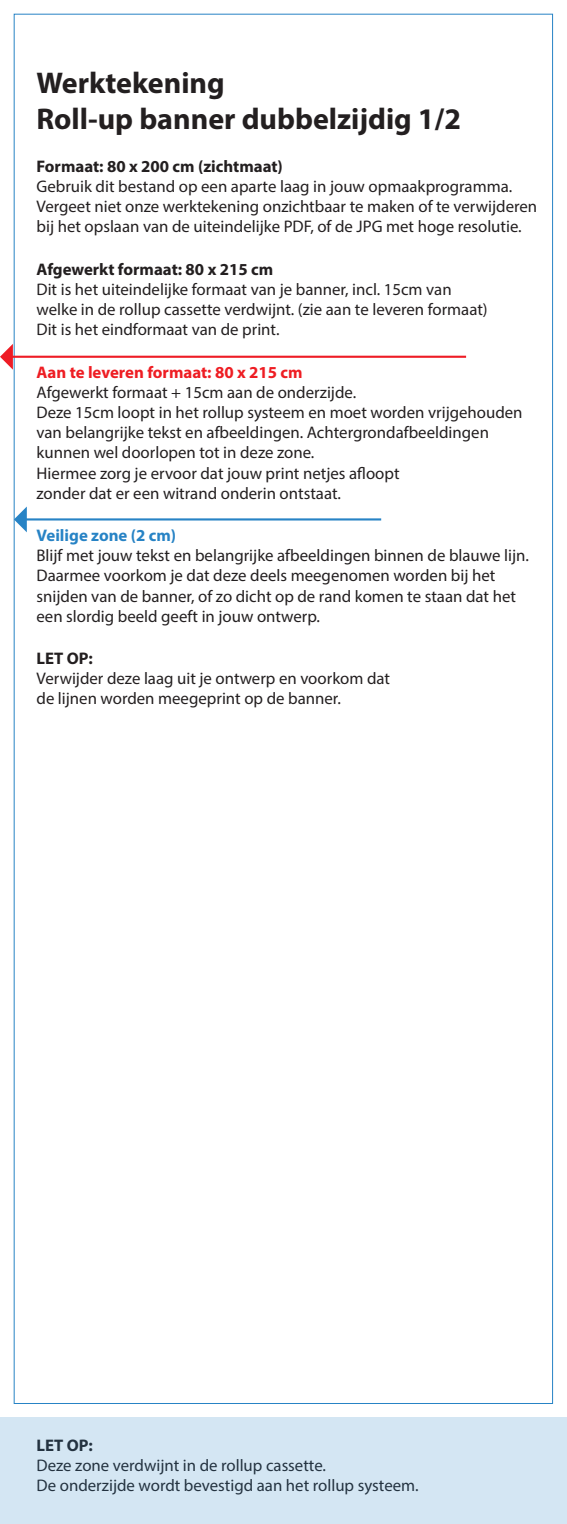
<style>
.page{position:relative;width:567px;height:1524px;background:#fff}
.page>*{position:absolute;margin:0;border:0;box-sizing:border-box;transform-origin:0 0}
.t1{font:700 30.02px "Myriad Pro";color:#231f20}
.t2{font:16.8px/20.2px "Myriad Pro";color:#231f20}
.t3{font:700 16.8px "Myriad Pro";color:#231f20}
.t4{font:700 16.8px "Myriad Pro";color:#ee1d23}
.t5{font:700 16.8px "Myriad Pro";color:#2783c5}
</style>
<div class="page">
<div style="left:0;top:1417px;width:567px;height:106px;background:#d4e6f3"></div>
<hr style="left:11px;top:356px;width:455px;height:2px;background:#ee1c25">
<svg style="left:0;top:344px;width:13px;height:26px"></svg>
<hr style="left:25px;top:518px;width:356px;height:2px;background:#2783c5">
<svg style="left:14px;top:506px;width:13px;height:26px"></svg>
<p class="t1" style="left:37px;top:64px;width:190px">Werktekening</p>
<p class="t1" style="left:37px;top:100px;width:426px">Roll-up banner dubbelzijdig 1/2</p>
<p class="t3" style="left:37px;top:155px;width:248px">Formaat: 80 x 200 cm (zichtmaat)</p>
<p class="t2" style="left:37px;top:176px;width:502px">Gebruik dit bestand op een aparte laag in jouw opmaakprogramma.<br>Vergeet niet onze werktekening onzichtbaar te maken of te verwijderen bij het opslaan van de uiteindelijke PDF, of de JPG met hoge resolutie.</p>
<p class="t3" style="left:37px;top:258px;width:238px">Afgewerkt formaat: 80 x 215 cm</p>
<p class="t2" style="left:37px;top:279px;width:417px">Dit is het uiteindelijke formaat van je banner, incl. 15cm van</p>
<p class="t2" style="left:37px;top:299px;width:453px">welke in de rollup cassette verdwijnt. (zie aan te leveren formaat)</p>
<p class="t2" style="left:37px;top:319px;width:245px">Dit is het eindformaat van de print.</p>
<p class="t4" style="left:37px;top:361px;width:268px">Aan te leveren formaat: 80 x 215 cm</p>
<p class="t2" style="left:37px;top:382px;width:321px">Afgewerkt formaat + 15cm aan de onderzijde.</p>
<p class="t2" style="left:37px;top:402px;width:488px">Deze 15cm loopt in het rollup systeem en moet worden vrijgehouden</p>
<p class="t2" style="left:37px;top:422px;width:454px">van belangrijke tekst en afbeeldingen. Achtergrondafbeeldingen</p>
<p class="t2" style="left:37px;top:442px;width:279px">kunnen wel doorlopen tot in deze zone.</p>
<p class="t2" style="left:37px;top:462px;width:365px">Hiermee zorg je ervoor dat jouw print netjes afloopt</p>
<p class="t2" style="left:37px;top:483px;width:306px">zonder dat er een witrand onderin ontstaat.</p>
<p class="t5" style="left:37px;top:524px;width:141px">Veilige zone (2 cm)</p>
<p class="t2" style="left:37px;top:545px;width:494px">Blijf met jouw tekst en belangrijke afbeeldingen binnen de blauwe lijn.<br>Daarmee voorkom je dat deze deels meegenomen worden bij het</p>
<p class="t2" style="left:37px;top:585px;width:481px">snijden van de banner, of zo dicht op de rand komen te staan dat het een slordig beeld geeft in jouw ontwerp.</p>
<p class="t3" style="left:37px;top:647px;width:58px">LET OP:</p>
<p class="t2" style="left:37px;top:668px;width:355px">Verwijder deze laag uit je ontwerp en voorkom dat</p>
<p class="t2" style="left:37px;top:688px;width:306px">de lijnen worden meegeprint op de banner.</p>
<p class="t3" style="left:37px;top:1434px;width:58px">LET OP:</p>
<p class="t2" style="left:37px;top:1455px;width:291px">Deze zone verdwijnt in de rollup cassette.</p>
<p class="t2" style="left:37px;top:1475px;width:384px">De onderzijde wordt bevestigd aan het rollup systeem.</p>
</div>
